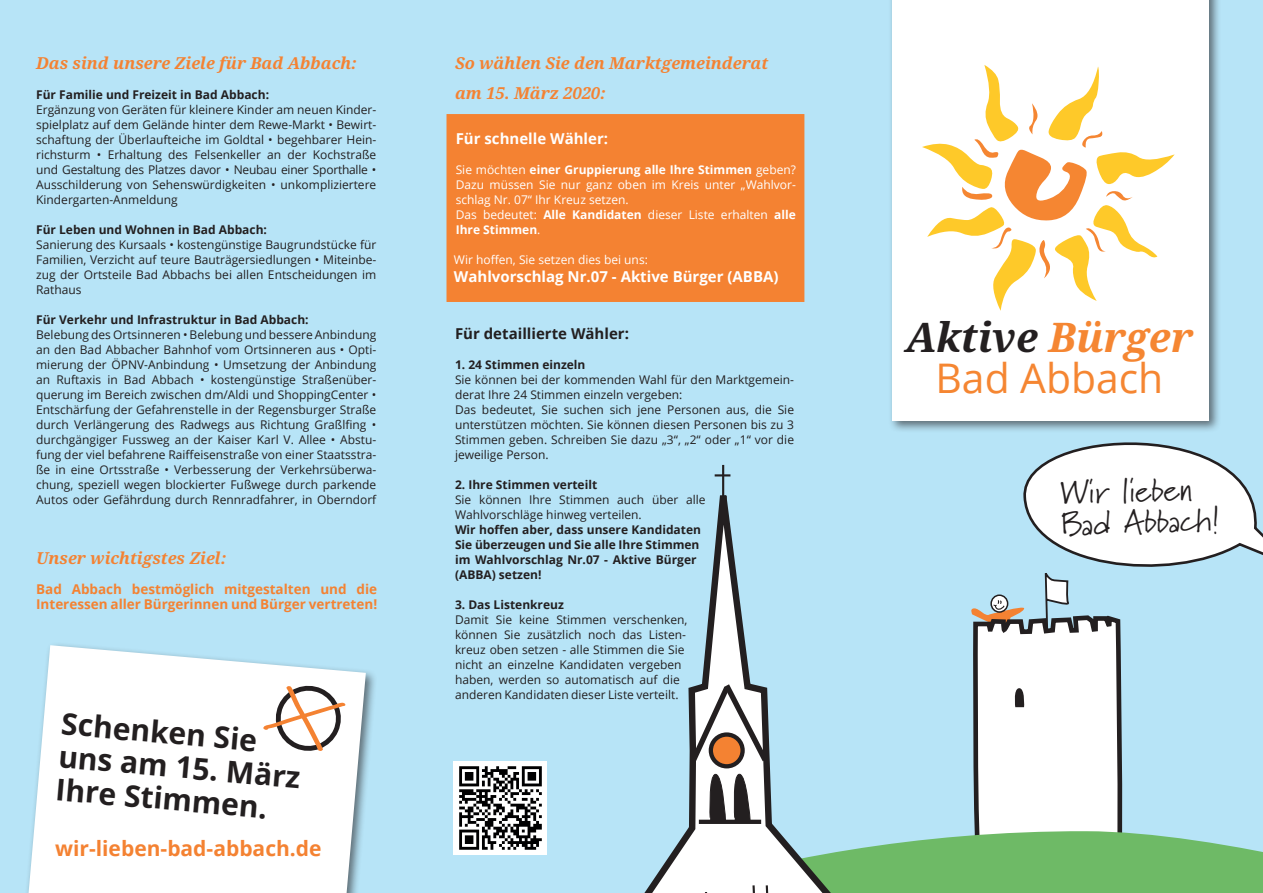
<style>
.page{position:relative;width:1263px;height:893px;background:#b7e4f7}
.page>*{position:absolute;margin:0;border:0;box-sizing:border-box;transform-origin:0 0}
.t1{font:italic 700 40.8px "Noto Serif";color:#231f20}
.t2{font:40.8px "Open Sans";color:#f58632}
.t3{font:33.15px/31px "Marydale";color:#231f20}
.t4{font:700 30px/33px "Open Sans";color:#231f20}
.t5{font:700 21px "Open Sans";color:#f48232}
.t6{font:italic 700 16.5px/30px "Noto Serif";color:#f48232}
.t7{font:700 15px "Open Sans";color:#fff}
.t8{font:700 15px "Open Sans";color:#231f20}
.t9{font:700 13.5px/15px "Open Sans";color:#f48232}
.t10{font:12px/15px "Open Sans";color:#231f20;text-align:justify}
.t11{font:700 12px/15px "Open Sans";color:#231f20}
.t12{font:12px/15px "Open Sans";color:#fff}
.s1{font-weight:700}
.s2{color:#f58632}
</style>
<div class="page">
<div style="left:888px;top:0;width:333px;height:434px;background:#231f20;opacity:.6"></div>
<div style="left:892px;top:0;width:317px;height:421px;background:#fff"></div>
<svg style="left:922px;top:65px;width:253px;height:246px"></svg>
<svg style="left:546px;top:830px;width:717px;height:63px;fill:#6eba66"></svg>
<svg style="left:610px;top:464px;width:268px;height:429px"></svg>
<svg style="left:686px;top:678px;width:86px;height:89px;background:#afb3b6"></svg>
<svg style="left:711px;top:734px;width:32px;height:32px"></svg>
<div style="left:709px;top:732px;width:36px;height:36px;border:4px solid #231f20;border-radius:50%"></div>
<hr style="left:722px;top:465px;width:2px;height:36px;background:#231f20">
<svg style="left:715px;top:474px;width:15px;height:2px"></svg>
<hr style="left:699px;top:820px;width:62px;height:4px;background:#231f20">
<svg style="left:708px;top:774px;width:18px;height:46px"></svg>
<svg style="left:732px;top:774px;width:18px;height:46px"></svg>
<svg style="left:751px;top:883px;width:26px;height:10px"></svg>
<svg style="left:704px;top:890px;width:12px;height:3px"></svg>
<svg style="left:969px;top:417px;width:294px;height:456px"></svg>
<svg style="left:29px;top:645px;width:337px;height:248px;background:#f5fafc"></svg>
<svg style="left:263px;top:684px;width:83px;height:68px;background:#ddcfc6"></svg>
<img style="left:453px;top:761px;width:93px;height:94px">
<div style="left:446px;top:114px;width:358px;height:188px;background:#f48232"></div>
<h3 class="t6" style="left:36px;top:48px;width:322px">Das sind unsere Ziele für Bad Abbach:</h3>
<h3 class="t6" style="left:455px;top:48px;width:315px">So wählen Sie den Marktgemeinderat am 15. März 2020:</h3>
<p class="t11" style="left:36px;top:87px;width:234px">Für Familie und Freizeit in Bad Abbach:</p>
<p class="t10" style="left:36px;top:102px;width:342px">Ergänzung von Geräten für kleinere Kinder am neuen Kinder&shy;spielplatz auf dem Gelände hinter dem Rewe-Markt • Bewirt&shy;schaftung der Überlaufteiche im Goldtal • begehbarer Hein&shy;richsturm • Erhaltung des Felsenkeller an der Kochstraße und Gestaltung des Platzes davor • Neubau einer Sporthalle • Ausschilderung von Sehenswürdigkeiten • unkompliziertere Kindergarten-Anmeldung</p>
<p class="t11" style="left:36px;top:222px;width:232px">Für Leben und Wohnen in Bad Abbach:</p>
<p class="t10" style="left:36px;top:237px;width:342px">Sanierung des Kursaals • kostengünstige Baugrundstücke für Familien, Verzicht auf teure Bauträgersiedlungen • Miteinbe&shy;zug der Ortsteile Bad Abbachs bei allen Entscheidungen im Rathaus</p>
<p class="t11" style="left:36px;top:312px;width:274px">Für Verkehr und Infrastruktur in Bad Abbach:</p>
<p class="t10" style="left:36px;top:327px;width:342px">Belebung des Ortsinneren • Belebung und bessere Anbindung an den Bad Abbacher Bahnhof vom Ortsinneren aus • Opti&shy;mierung der ÖPNV-Anbindung • Umsetzung der Anbindung an Ruftaxis in Bad Abbach • kostengünstige Straßenüber&shy;querung im Bereich zwischen dm/Aldi und ShoppingCenter • Entschärfung der Gefahrenstelle in der Regensburger Straße durch Verlängerung des Radwegs aus Richtung Graßlfing • durchgängiger Fussweg an der Kaiser Karl V. Allee • Abstu&shy;fung der viel befahrene Raiffeisenstraße von einer Staatsstra&shy;ße in eine Ortsstraße • Verbesserung der Verkehrsüberwa&shy;chung, speziell wegen blockierter Fußwege durch parkende Autos oder Gefährdung durch Rennradfahrer, in Oberndorf</p>
<p class="t8" style="left:455px;top:323px;width:175px">Für detaillierte Wähler:</p>
<p class="t7" style="left:456px;top:128px;width:154px">Für schnelle Wähler:</p>
<p class="t12" style="left:456px;top:162px;width:342px">Sie möchten <span class="s1">einer Gruppierung alle Ihre Stimmen</span> geben?<br>Dazu müssen Sie nur ganz oben im Kreis unter „Wahlvor&shy;schlag Nr. 07“ Ihr Kreuz setzen.<br>Das bedeutet: <span class="s1">Alle Kandidaten</span> dieser Liste erhalten <span class="s1">alle Ihre Stimmen</span>.</p>
<p class="t12" style="left:454px;top:252px;width:195px">Wir hoffen, Sie setzen dies bei uns:</p>
<p class="t7" style="left:454px;top:266px;width:326px">Wahlvorschlag Nr.07 - Aktive Bürger (ABBA)</p>
<p class="t11" style="left:455px;top:357px;width:132px">1. 24 Stimmen einzeln</p>
<p class="t10" style="left:455px;top:372px;width:341px;text-align:left">Sie können bei der kommenden Wahl für den Marktgemein&shy;derat Ihre 24 Stimmen einzeln vergeben:<br>Das bedeutet, Sie suchen sich jene Personen aus, die Sie unterstützen möchten. Sie können diesen Personen bis zu 3<br>Stimmen geben. Schreiben Sie dazu „3“, „2“ oder „1“ vor die jeweilige Person.</p>
<p class="t11" style="left:455px;top:477px;width:144px">2. Ihre Stimmen verteilt</p>
<p class="t10" style="left:455px;top:492px;width:252px">Sie können Ihre Stimmen auch über alle<br>Wahlvorschläge hinweg verteilen.</p>
<p class="t11" style="left:455px;top:522px;width:247px">Wir hoffen aber, dass unsere Kandidaten Sie überzeugen und Sie alle Ihre Stimmen im Wahlvorschlag Nr.07 - Aktive Bürger (ABBA) setzen!</p>
<p class="t11" style="left:455px;top:597px;width:110px">3. Das Listenkreuz</p>
<p class="t10" style="left:455px;top:612px;width:234px;text-align:left">Damit Sie keine Stimmen verschenken, können Sie zusätzlich noch das Listen&shy;kreuz oben setzen - alle Stimmen die Sie nicht an einzelne Kandidaten vergeben haben, werden so automatisch auf die anderen Kandidaten dieser Liste verteilt.</p>
<h3 class="t6" style="left:36px;top:543px;width:192px">Unser wichtigstes Ziel:</h3>
<p class="t9" style="left:36px;top:581px;width:343px">Bad Abbach bestmöglich mitgestalten und die<br>Interessen aller Bürgerinnen und Bürger vertreten!</p>
<h3 class="t4" style="left:63px;top:706px;width:244px;rotate:5deg">Schenken Sie uns am 15. März<br>Ihre Stimmen.</h3>
<h3 class="t5" style="left:55px;top:833px;width:268px">wir-lieben-bad-abbach.de</h3>
<h1 class="t1" style="left:906px;top:309px;width:289px">Aktive <span class="s2">Bürger</span></h1>
<h1 class="t2" style="left:935px;top:350px;width:229px">Bad Abbach</h1>
<h2 class="t3" style="left:1059px;top:477px;width:160px;rotate:-2deg">Wir lieben<br>Bad Abbach!</h2>
</div>
